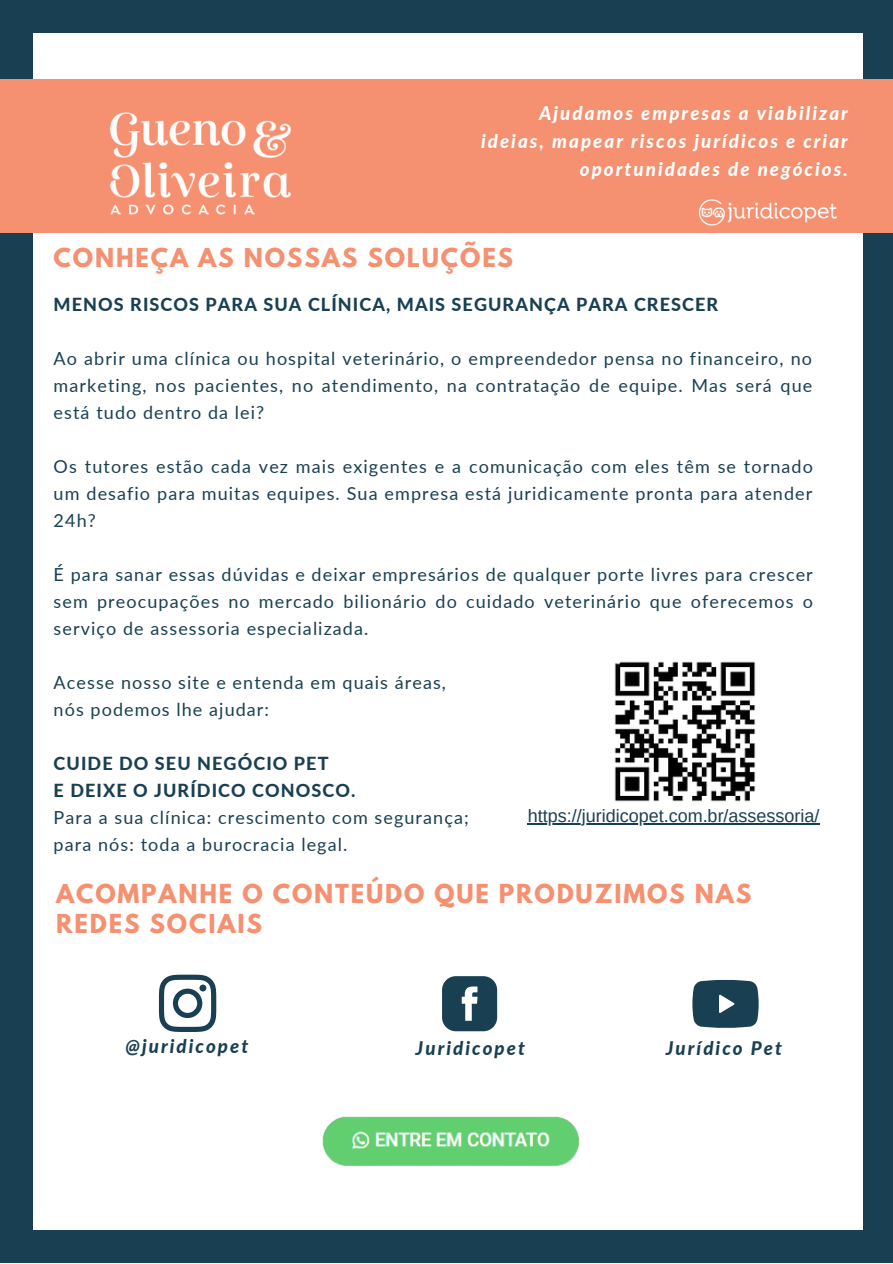
<style>
.page{position:relative;width:893px;height:1264px;background:#fff}
.page>*{position:absolute;margin:0;border:0;box-sizing:border-box;transform-origin:0 0}
.t1{font:700 23.1px/30.3px "League Spartan";letter-spacing:.08em;color:#f59070}
.t2{font:italic 800 18.75px/28px "Lato";letter-spacing:.11em;color:#fff;text-align:right}
.t3{font:italic 800 18.75px "Lato";letter-spacing:.11em;color:#194052}
.t4{font:18px/27px "Lato";letter-spacing:.06em;color:#194052;text-align:justify}
.t5{font:800 18px/27px "Lato";letter-spacing:.06em;color:#194052}
.t6{font:18px "Arimo";color:#194052}
</style>
<div class="page">
<div style="left:0;top:0;width:892px;height:1262px;background:#194052"></div>
<div style="left:34px;top:33px;width:828px;height:1196px;background:#fff"></div>
<img style="left:614px;top:661px;width:142px;height:141px">
<div style="left:0;top:80px;width:892px;height:152px;background:#f59070"></div>
<img style="left:89px;top:79px;width:223px;height:154px">
<img style="left:699px;top:199px;width:138px;height:27px">
<img style="left:322px;top:1116px;width:258px;height:51px">
<svg style="left:159px;top:974px;width:57px;height:57px"></svg>
<div style="left:199px;top:984px;width:7px;height:7px;background:#194052;border-radius:50%"></div>
<svg style="left:442px;top:976px;width:55px;height:55px;background:#3d5e6d"></svg>
<svg style="left:692px;top:980px;width:67px;height:47px;background:#335666"></svg>
<hr style="left:527px;top:823px;width:292px;height:1px;background:#194052">
<p class="t2" style="left:481px;top:98px;width:368px">Ajudamos empresas a viabilizar ideias, mapear riscos jurídicos e criar oportunidades de negócios.</p>
<p class="t1" style="left:54px;top:245px;width:461px">CONHEÇA AS NOSSAS SOLUÇÕES</p>
<p class="t5" style="left:54px;top:290px;width:666px">MENOS RISCOS PARA SUA CLÍNICA, MAIS SEGURANÇA PARA CRESCER</p>
<p class="t4" style="left:54px;top:344px;width:760px">Ao abrir uma clínica ou hospital veterinário, o empreendedor pensa no financeiro, no marketing, nos pacientes, no atendimento, na contratação de equipe. Mas será que está tudo dentro da lei?</p>
<p class="t4" style="left:54px;top:452px;width:760px">Os tutores estão cada vez mais exigentes e a comunicação com eles têm se tornado um desafio para muitas equipes. Sua empresa está juridicamente pronta para atender 24h?</p>
<p class="t4" style="left:54px;top:560px;width:760px">É para sanar essas dúvidas e deixar empresários de qualquer porte livres para crescer sem preocupações no mercado bilionário do cuidado veterinário que oferecemos o serviço de assessoria especializada.</p>
<p class="t4" style="left:54px;top:668px;width:394px">Acesse nosso site e entenda em quais áreas, nós podemos lhe ajudar:</p>
<p class="t5" style="left:54px;top:749px;width:303px">CUIDE DO SEU NEGÓCIO PET<br>E DEIXE O JURÍDICO CONOSCO.</p>
<p class="t4" style="left:54px;top:803px;width:416px">Para a sua clínica: crescimento com segurança; para nós: toda a burocracia legal.</p>
<p class="t6" style="left:527px;top:805px;width:293px">https://juridicopet.com.br/assessoria/</p>
<p class="t1" style="left:56px;top:881px;width:696px">ACOMPANHE O CONTEÚDO QUE PRODUZIMOS NAS<br>REDES SOCIAIS</p>
<p class="t3" style="left:125px;top:1034px;width:124px">@juridicopet</p>
<p class="t3" style="left:665px;top:1036px;width:118px">Jurídico Pet</p>
<p class="t3" style="left:415px;top:1036px;width:111px">Juridicopet</p>
</div>
